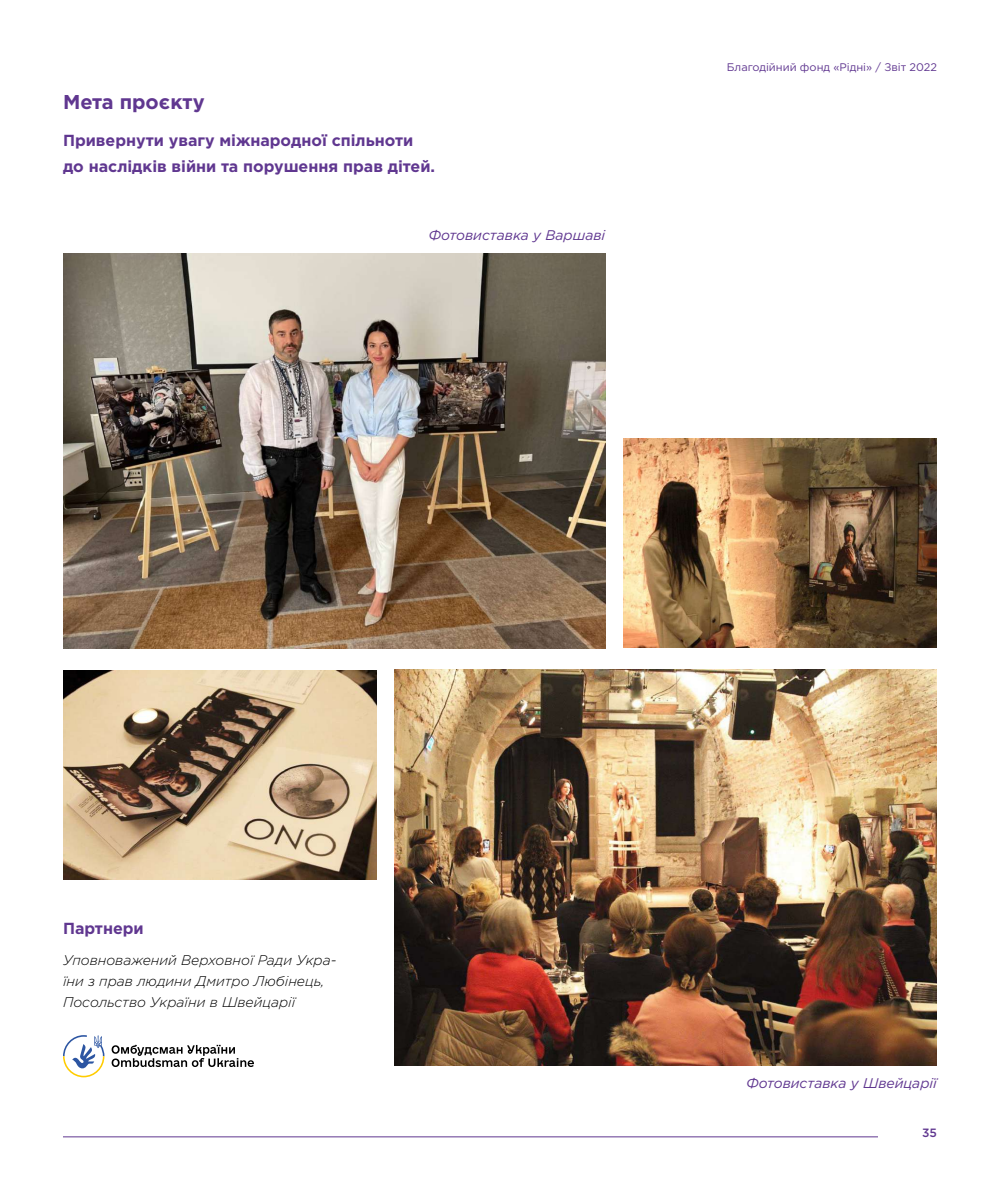
<style>
.page{position:relative;width:1000px;height:1200px;background:#fff}
.page>*{position:absolute;margin:0;border:0;box-sizing:border-box;transform-origin:0 0}
.t1{font:700 20px "Gotham Pro";color:#603790}
.t2{font:700 16px/26px "Gotham Pro";color:#603790}
.t3{font:italic 300 14px/21px "Gotham Pro";color:#000}
.t4{font:italic 14px "Gotham Pro";color:#603790}
.t5{font:500 12px "Gotham Pro";color:#603790}
.t6{font:11px "Gotham Pro";color:#603790}
</style>
<div class="page">
<hr style="left:63px;top:1137px;width:815px;height:1px;background:#603790">
<img style="left:64px;top:253px;width:541px;height:395px">
<img style="left:395px;top:670px;width:542px;height:395px">
<img style="left:63px;top:670px;width:313px;height:210px">
<img style="left:624px;top:438px;width:313px;height:210px">
<svg style="left:112px;top:1045px;width:142px;height:22px"></svg>
<svg style="left:63px;top:1035px;width:41px;height:42px"></svg>
<h1 class="t1" style="left:63px;top:90px;width:143px">Мета проєкту</h1>
<p class="t2" style="left:63px;top:127px;width:374px">Привернути увагу міжнародної спільноти до наслідків війни та порушення прав дітей.</p>
<p class="t4" style="left:429px;top:227px;width:178px">Фотовиставка у Варшаві</p>
<p class="t6" style="left:727px;top:61px;width:212px">Благодійний фонд «Рідні» / Звіт 2022</p>
<p class="t2" style="left:63px;top:915px;width:82px">Партнери</p>
<p class="t3" style="left:63px;top:950px;width:275px">Уповноважений Верховної Ради Укра&shy;їни з прав людини Дмитро Любінець,<br>Посольство України в Швейцарії</p>
<p class="t4" style="left:746px;top:1075px;width:192px">Фотовиставка у Швейцарії</p>
<p class="t5" style="left:922px;top:1126px;width:16px">35</p>
</div>
